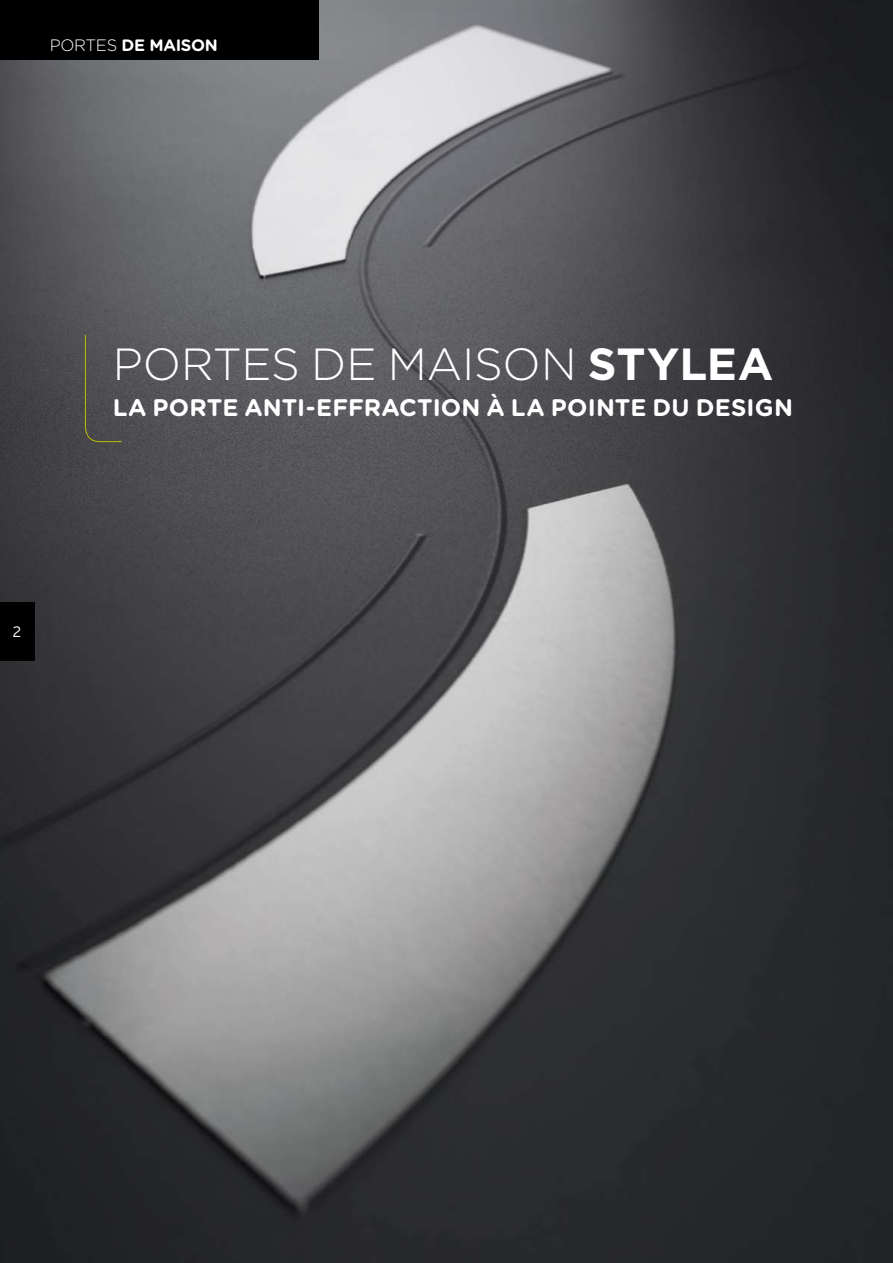
<style>
.page{position:relative;width:893px;height:1263px;background:#fff}
.page>*{position:absolute;margin:0;border:0;box-sizing:border-box;transform-origin:0 0}
.t1{font:300 45px "Gotham";letter-spacing:-.005em;color:#fff}
.t2{font:700 24px "Gotham Rounded";letter-spacing:.005em;color:#fff}
.t3{font:700 16.5px "Gotham Rounded";letter-spacing:-.02em;color:#fff}
.t4{font:300 15px "Interstate";color:#fff}
.s1{font-weight:300}
.s2{font-family:"Gotham Rounded"}
.s3{font-weight:700}
</style>
<div class="page">
<img style="left:0;top:0;width:893px;height:1263px">
<div style="left:0;top:0;width:319px;height:60px;background:#000"></div>
<div style="left:0;top:602px;width:34px;height:59px;background:#000"></div>
<svg style="left:85px;top:334px;width:37px;height:108px;background:#525150"></svg>
<p class="t3" style="left:50px;top:33px;width:170px"><span class="s1">PORTES</span> DE MAISON</p>
<p class="t4" style="left:13px;top:623px;width:10px">2</p>
<h1 class="t1" style="left:113px;top:335px;width:662px">PORTES DE MAISO<span class="s2">N</span> <span class="s3">STYLEA</span></h1>
<p class="t2" style="left:113px;top:389px;width:682px">LA PORTE ANTI-EFFRACTION À LA POINTE DU DESIGN</p>
</div>
